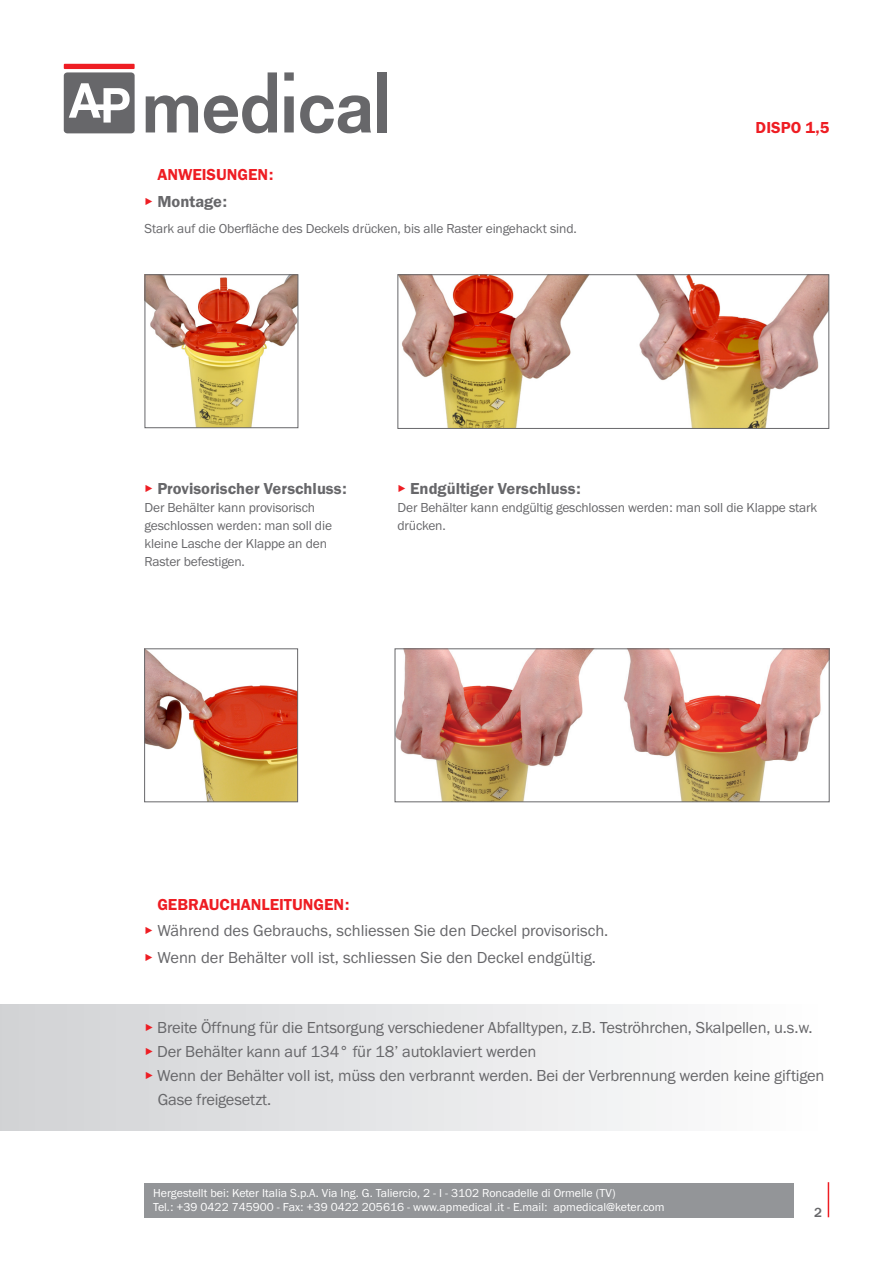
<style>
.page{position:relative;width:893px;height:1263px;background:#fff}
.page>*{position:absolute;margin:0;border:0;box-sizing:border-box;transform-origin:0 0}
.t1{font:16.5px/24px "Franklin Gothic URW Boo";letter-spacing:-.01em;color:#67676a}
.t2{font:16.5px "Franklin Gothic URW Dem";color:#67676a}
.t3{font:16.5px "Franklin Gothic URW Dem";color:#ee1d23}
.t4{font:13.5px "Franklin Gothic URW Boo";letter-spacing:-.01em;color:#67676a}
.t5{font:500 13.5px "Franklin Gothic";color:#67676a}
.t6{font:12px "Franklin Gothic URW Boo";color:#fff}
.s1{font-family:"Franklin Gothic URW Boo";color:#ee1d23}
.s2{color:#ee1d23}
</style>
<div class="page">
<hr style="left:828px;top:1182px;width:1px;height:35px;background:#ee1d23">
<div style="left:145px;top:1183px;width:649px;height:34px;background:#939598"></div>
<div style="left:0;top:1005px;width:828px;height:125px;background:linear-gradient(to right,#d0d2d4,#fefefe)"></div>
<img style="left:147px;top:276px;width:149px;height:150px">
<div style="left:145px;top:274px;width:153px;height:154px;border:1px solid #67676a"></div>
<img style="left:399px;top:276px;width:428px;height:151px">
<div style="left:397px;top:274px;width:432px;height:155px;border:1px solid #67676a"></div>
<img style="left:146px;top:650px;width:150px;height:150px">
<div style="left:144px;top:648px;width:154px;height:154px;border:1px solid #67676a"></div>
<img style="left:397px;top:650px;width:431px;height:150px">
<div style="left:395px;top:648px;width:435px;height:154px;border:1px solid #67676a"></div>
<div style="left:64px;top:72px;width:71px;height:61px;background:#67676a;border-radius:3px"></div>
<svg style="left:146px;top:95px;width:52px;height:37px"></svg>
<svg style="left:204px;top:72px;width:73px;height:61px"></svg>
<svg style="left:284px;top:72px;width:10px;height:60px"></svg>
<svg style="left:300px;top:95px;width:71px;height:38px"></svg>
<div style="left:378px;top:72px;width:9px;height:60px;background:#67676a"></div>
<div style="left:64px;top:64px;width:71px;height:5px;background:#ee1d23"></div>
<svg style="left:69px;top:83px;width:61px;height:40px"></svg>
<p class="t3" style="left:157px;top:164px;width:118px">ANWEISUNGEN:</p>
<p class="t2" style="left:145px;top:191px;width:84px"><span class="s1">▸</span> Montage:</p>
<p class="t4" style="left:145px;top:220px;width:434px">Stark auf die Oberfläche des Deckels drücken, bis alle Raster eingehackt sind.</p>
<p class="t3" style="left:756px;top:117px;width:75px">DISPO 1,5</p>
<p class="t2" style="left:145px;top:478px;width:204px"><span class="s1">▸</span> Provisorischer Verschluss:</p>
<p class="t4" style="left:145px;top:499px;width:172px">Der Behälter kann provisorisch</p>
<p class="t4" style="left:145px;top:517px;width:189px">geschlossen werden: man soll die</p>
<p class="t4" style="left:145px;top:535px;width:184px">kleine Lasche der Klappe an den</p>
<p class="t4" style="left:145px;top:553px;width:102px">Raster befestigen.</p>
<p class="t2" style="left:397px;top:478px;width:185px"><span class="s1">▸</span> Endgültiger Verschluss:</p>
<p class="t4" style="left:397px;top:499px;width:421px">Der Behälter kann endgültig geschlossen werden: man soll die Klappe stark</p>
<p class="t4" style="left:397px;top:517px;width:50px">drücken.</p>
<p class="t3" style="left:157px;top:894px;width:194px">GEBRAUCHANLEITUNGEN:</p>
<p class="t1" style="left:145px;top:918px;width:465px"><span class="s2">▸</span> Während des Gebrauchs, schliessen Sie den Deckel provisorisch.</p>
<p class="t1" style="left:145px;top:945px;width:453px"><span class="s2">▸</span> Wenn der Behälter voll ist, schliessen Sie den Deckel endgültig.</p>
<p class="t1" style="left:145px;top:1015px;width:669px"><span class="s2">▸</span> Breite Öffnung für die Entsorgung verschiedener Abfalltypen, z.B. Teströhrchen, Skalpellen, u.s.w.</p>
<p class="t1" style="left:145px;top:1039px;width:393px"><span class="s2">▸</span> Der Behälter kann auf 134° für 18’ autoklaviert werden</p>
<p class="t1" style="left:158px;top:1063px;width:668px;text-indent:-13px"><span class="s2">▸</span> Wenn der Behälter voll ist, müss den verbrannt werden. Bei der Verbrennung werden keine giftigen<br>Gase freigesetzt.</p>
<p class="t6" style="left:153px;top:1186px;width:464px">Hergestellt bei: Keter Italia S.p.A. Via Ing. G. Taliercio, 2 - I - 3102 Roncadelle di Ormelle (TV)</p>
<p class="t6" style="left:153px;top:1199px;width:513px">Tel.: +39 0422 745900 - Fax: +39 0422 205616 - www.apmedical .it - E.mail: apmedical@keter.com</p>
<p class="t5" style="left:814px;top:1204px;width:9px">2</p>
</div>
